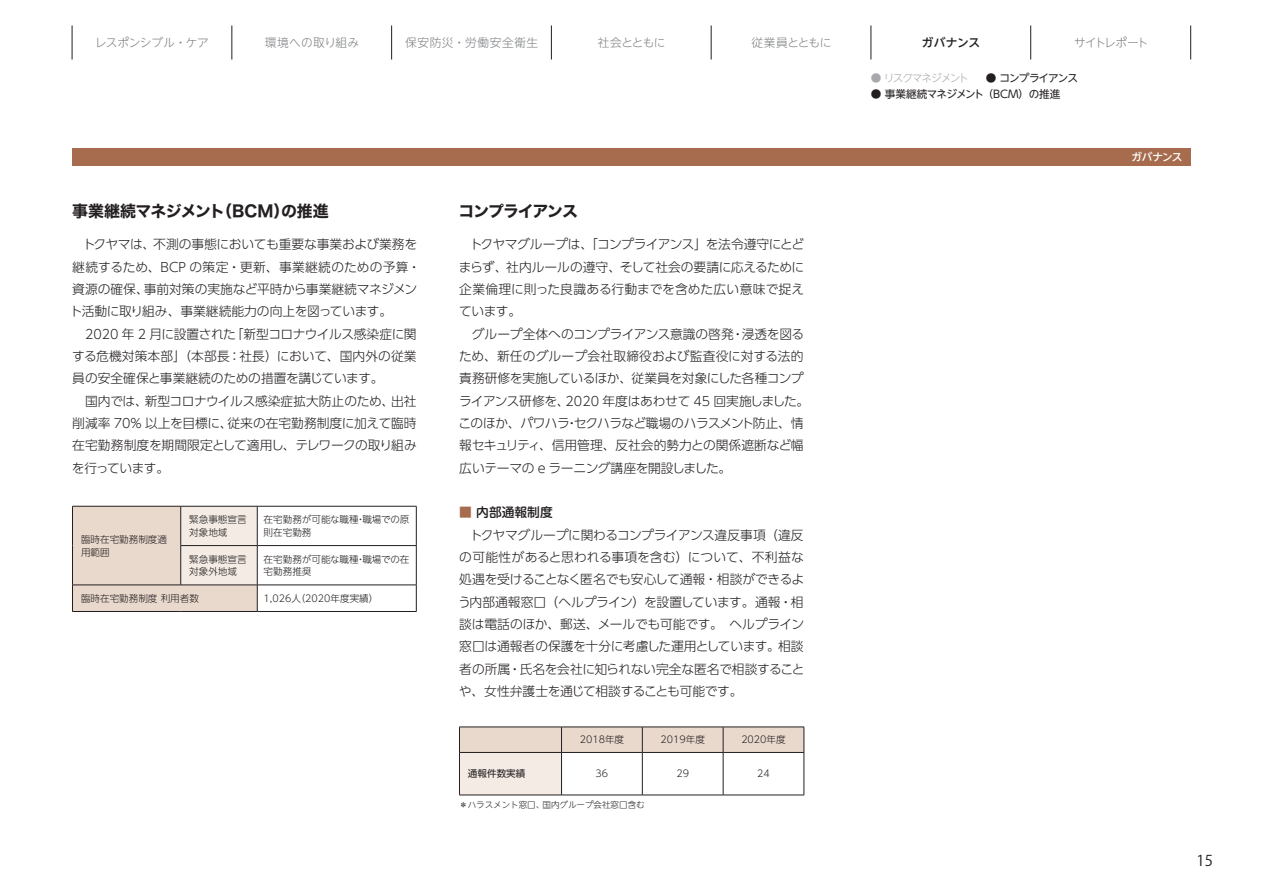
<style>
.page{position:relative;width:1263px;height:893px;background:#fff}
.page>*{position:absolute;margin:0;border:0;box-sizing:border-box;transform-origin:0 0}
.t1{font:15.9px "Hiragino Sans W7";letter-spacing:-.01em;color:#231f20}
.t2{font:15.9px "Hiragino Sans W7";letter-spacing:-.07em;color:#231f20}
.t3{font:14.85px "Koz Go Pr 6 N";color:#231f20}
.t4{font:300 12.75px/22.4px "UD Shin Go Pr 6 N";letter-spacing:-.02em;color:#231f20;text-align:justify}
.t5{font:300 12.75px/22.4px "UD Shin Go Pr 6 N";color:#231f20}
.t6{font:500 12.75px "UD Shin M Go Pro";color:#231f20}
.t7{font:300 11.7px "UD Shin Go NT Pro";letter-spacing:-.025em;color:#808285}
.t8{font:300 11.7px "UD Shin Go NT Pro";letter-spacing:.05em;color:#808285}
.t9{font:300 11.7px "UD Shin Go NT Pro";letter-spacing:.025em;color:#808285}
.t10{font:300 11.7px "UD Shin Go NT Pro";letter-spacing:-.105em;color:#808285}
.t11{font:500 11.7px "UD Shin Go NT Pro";color:#231f20}
.t12{font:10.65px "UD Shin Go NT Pro";letter-spacing:-.015em;color:#231f20}
.t13{font:300 10.65px "UD Shin Go NT Pro";letter-spacing:-.105em;color:#a8a9ad}
.t14{font:10.65px "UD Shin Go NT Pro";letter-spacing:-.075em;color:#231f20}
.t15{font:500 10.65px "UD Shin Go NT Pro";letter-spacing:-.05em;color:#fff}
.t16{font:300 9.6px/12.8px "UD Shin Go NT Pro";color:#231f20}
.t17{font:9.6px "UD Shin Go NT Pro";color:#231f20}
.t18{font:300 8.55px "UD Shin Go NT Pro";color:#231f20}
.s1{color:#a66c4d}
</style>
<div class="page">
<hr style="left:72px;top:26px;width:1px;height:34px;background:#231f20">
<hr style="left:232px;top:26px;width:1px;height:34px;background:#231f20">
<hr style="left:391px;top:26px;width:1px;height:34px;background:#231f20">
<hr style="left:551px;top:26px;width:1px;height:34px;background:#231f20">
<hr style="left:711px;top:26px;width:1px;height:34px;background:#231f20">
<hr style="left:871px;top:26px;width:1px;height:34px;background:#231f20">
<hr style="left:1030px;top:26px;width:1px;height:34px;background:#231f20">
<hr style="left:1190px;top:26px;width:1px;height:34px;background:#231f20">
<hr style="left:416px;top:506px;width:1px;height:39px;background:#231f20">
<hr style="left:416px;top:546px;width:1px;height:39px;background:#231f20">
<svg style="left:72px;top:507px;width:186px;height:104px;background:#e6d9cf"></svg>
<svg style="left:416px;top:585px;width:1px;height:26px"></svg>
<hr style="left:72px;top:506px;width:109px;height:1px;background:#231f20">
<hr style="left:181px;top:506px;width:76px;height:1px;background:#231f20">
<hr style="left:257px;top:506px;width:159px;height:1px;background:#231f20">
<hr style="left:180px;top:545px;width:77px;height:1px;background:#231f20">
<hr style="left:257px;top:545px;width:159px;height:1px;background:#231f20">
<hr style="left:72px;top:585px;width:109px;height:1px;background:#231f20">
<hr style="left:181px;top:585px;width:76px;height:1px;background:#231f20">
<hr style="left:257px;top:585px;width:159px;height:1px;background:#231f20">
<hr style="left:72px;top:611px;width:109px;height:1px;background:#231f20">
<hr style="left:181px;top:611px;width:76px;height:1px;background:#231f20">
<hr style="left:257px;top:611px;width:159px;height:1px;background:#231f20">
<div style="left:459px;top:752px;width:102px;height:43px;background:#f3ebe4"></div>
<div style="left:459px;top:727px;width:346px;height:25px;background:#e9d9cd"></div>
<hr style="left:459px;top:753px;width:1px;height:42px;background:#231f20">
<hr style="left:561px;top:753px;width:1px;height:42px;background:#231f20">
<hr style="left:642px;top:753px;width:1px;height:42px;background:#231f20">
<hr style="left:723px;top:753px;width:1px;height:42px;background:#231f20">
<hr style="left:804px;top:753px;width:1px;height:42px;background:#231f20">
<hr style="left:459px;top:727px;width:102px;height:1px;background:#231f20">
<hr style="left:561px;top:727px;width:81px;height:1px;background:#231f20">
<hr style="left:642px;top:727px;width:81px;height:1px;background:#231f20">
<hr style="left:723px;top:727px;width:81px;height:1px;background:#231f20">
<hr style="left:459px;top:752px;width:102px;height:1px;background:#231f20">
<hr style="left:561px;top:752px;width:81px;height:1px;background:#231f20">
<hr style="left:642px;top:752px;width:81px;height:1px;background:#231f20">
<hr style="left:723px;top:752px;width:81px;height:1px;background:#231f20">
<hr style="left:459px;top:795px;width:102px;height:1px;background:#231f20">
<hr style="left:561px;top:795px;width:81px;height:1px;background:#231f20">
<hr style="left:642px;top:795px;width:81px;height:1px;background:#231f20">
<hr style="left:723px;top:795px;width:81px;height:1px;background:#231f20">
<div style="left:72px;top:149px;width:1119px;height:17px;background:#a66c4d"></div>
<p class="t7" style="left:95px;top:33px;width:115px">レスポンシブル・ケア</p>
<p class="t9" style="left:265px;top:33px;width:96px">環境への取り組み</p>
<p class="t8" style="left:405px;top:33px;width:135px">保安防災・労働安全衛生</p>
<p class="t7" style="left:598px;top:33px;width:69px">社会とともに</p>
<p class="t7" style="left:751px;top:33px;width:82px">従業員とともに</p>
<p class="t11" style="left:922px;top:33px;width:60px">ガバナンス</p>
<p class="t10" style="left:1074px;top:33px;width:76px">サイトレポート</p>
<p class="t13" style="left:871px;top:69px;width:99px">● リスクマネジメント</p>
<p class="t12" style="left:871px;top:85px;width:191px">● 事業継続マネジメント（BCM）の推進</p>
<p class="t14" style="left:986px;top:69px;width:94px">● コンプライアンス</p>
<p class="t1" style="left:72px;top:199px;width:258px">事業継続マネジメント（BCM）の推進</p>
<p class="t5" style="left:70px;top:233px;width:352px;text-indent:13px">トクヤマは、不測の事態においても重要な事業および業務を継続するため、BCP の策定・更新、事業継続のための予算・資源の確保、事前対策の実施など平時から事業継続マネジメント活動に取り組み、事業継続能力の向上を図っています。</p>
<p class="t4" style="left:72px;top:322px;width:346px;text-indent:13px">2020 年 2 月に設置された「新型コロナウイルス感染症に関する危機対策本部」（本部長：社長）において、国内外の従業員の安全確保と事業継続のための措置を講じています。</p>
<p class="t4" style="left:72px;top:389px;width:346px;text-indent:13px">国内では、新型コロナウイルス感染症拡大防止のため、出社削減率 70% 以上を目標に、従来の在宅勤務制度に加えて臨時在宅勤務制度を期間限定として適用し、テレワークの取り組みを行っています。</p>
<p class="t16" style="left:189px;top:513px;width:59px">緊急事態宣言対象地域</p>
<p class="t16" style="left:264px;top:513px;width:147px">在宅勤務が可能な職種・職場での原則在宅勤務</p>
<p class="t16" style="left:189px;top:552px;width:59px">緊急事態宣言対象外地域</p>
<p class="t16" style="left:264px;top:552px;width:147px">在宅勤務が可能な職種・職場での在宅勤務推奨</p>
<p class="t16" style="left:81px;top:591px;width:119px">臨時在宅勤務制度 利用者数</p>
<p class="t16" style="left:264px;top:591px;width:116px">1,026人（2020年度実績）</p>
<p class="t16" style="left:81px;top:532px;width:88px">臨時在宅勤務制度適用範囲</p>
<p class="t2" style="left:459px;top:199px;width:121px">コンプライアンス</p>
<p class="t4" style="left:459px;top:233px;width:347px;text-indent:11px">トクヤマグループは、「コンプライアンス」を法令遵守にとどまらず、社内ルールの遵守、そして社会の要請に応えるために企業倫理に則った良識ある行動までを含めた広い意味で捉えています。</p>
<p class="t4" style="left:458px;top:322px;width:352px;text-align:left;text-indent:13px">グループ全体へのコンプライアンス意識の啓発・浸透を図るため、新任のグループ会社取締役および監査役に対する法的責務研修を実施しているほか、従業員を対象にした各種コンプライアンス研修を、2020 年度はあわせて 45 回実施しました。このほか、パワハラ・セクハラなど職場のハラスメント防止、情報セキュリティ、信用管理、反社会的勢力との関係遮断など幅広いテーマの e ラーニング講座を開設しました。</p>
<p class="t6" style="left:459px;top:502px;width:95px"><span class="s1">■</span> 内部通報制度</p>
<p class="t4" style="left:458px;top:523px;width:348px;text-indent:12px">トクヤマグループに関わるコンプライアンス違反事項（違反の可能性があると思われる事項を含む）について、不利益な処遇を受けることなく匿名でも安心して通報・相談ができるよう内部通報窓口（ヘルプライン）を設置しています。通報・相談は電話のほか、郵送、メールでも可能です。 ヘルプライン窓口は通報者の保護を十分に考慮した運用としています。相談者の所属・氏名を会社に知られない完全な匿名で相談することや、女性弁護士を通じて相談することも可能です。</p>
<p class="t16" style="left:580px;top:733px;width:46px">2018年度</p>
<p class="t16" style="left:660px;top:733px;width:46px">2019年度</p>
<p class="t16" style="left:741px;top:733px;width:46px">2020年度</p>
<p class="t17" style="left:468px;top:766px;width:59px">通報件数実績</p>
<p class="t16" style="left:596px;top:767px;width:14px">36</p>
<p class="t16" style="left:676px;top:767px;width:14px">29</p>
<p class="t16" style="left:757px;top:767px;width:14px">24</p>
<p class="t18" style="left:459px;top:798px;width:187px">＊ハラスメント窓口、国内グループ会社窓口含む</p>
<p class="t15" style="left:1131px;top:149px;width:53px">ガバナンス</p>
<p class="t3" style="left:1196px;top:852px;width:18px">15</p>
</div>
